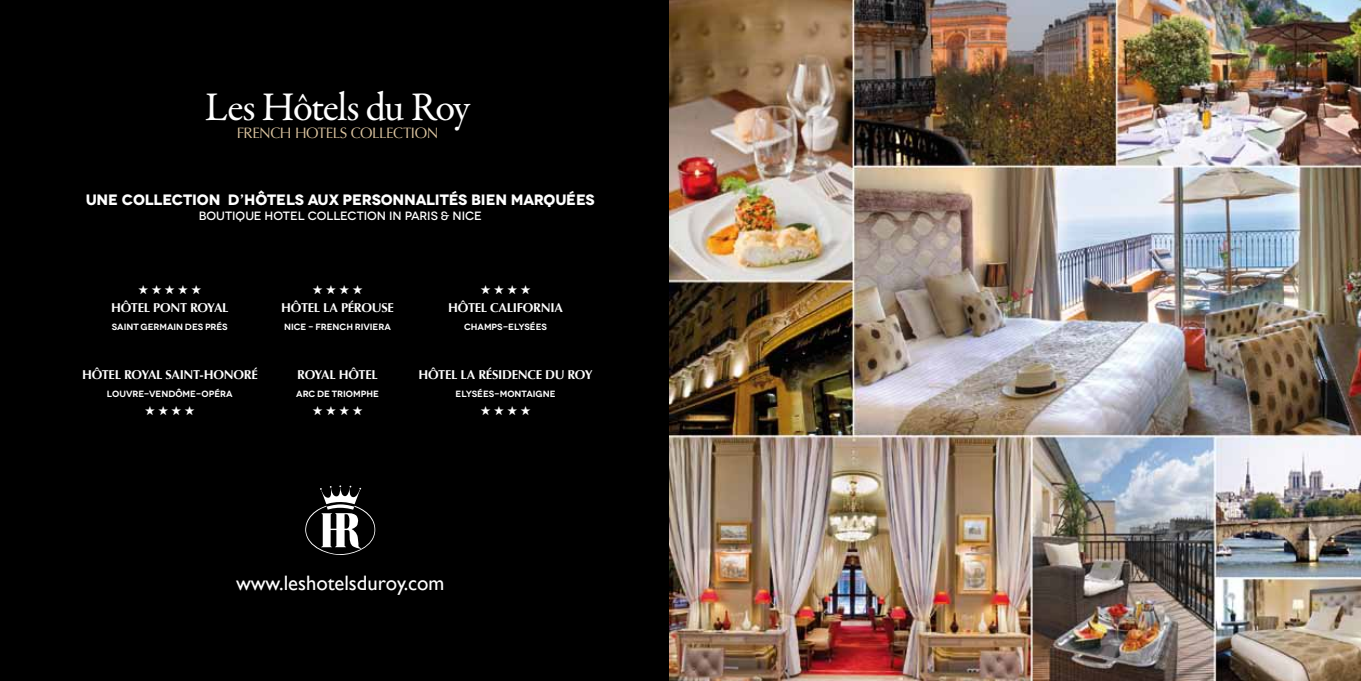
<style>
.page{position:relative;width:1361px;height:681px;background:#fff}
.page>*{position:absolute;margin:0;border:0;box-sizing:border-box;transform-origin:0 0}
.t1{font:40.95px "Garamond Premr Pro";letter-spacing:-.035em;color:#fff}
.t2{font:20.85px "Gill Sans";color:#fff}
.t3{font:700 15px "Novecentowide";letter-spacing:-.01em;color:#fff}
.t4{font:15px "Optima";letter-spacing:-.035em;color:#ddc5a0}
.t5{font:700 12.75px "Optima";letter-spacing:-.02em;color:#fff}
.t6{font:12.75px "Zapf Dingbats ITC";color:#fff}
.t7{font:500 12px "Novecentowide";color:#fff}
.t8{font:600 9px "Novecentowide";letter-spacing:-.005em;color:#fff}
</style>
<div class="page">
<div style="left:0;top:0;width:680px;height:680px;background:#000"></div>
<svg style="left:305px;top:485px;width:70px;height:70px"></svg>
<img style="left:670px;top:0;width:691px;height:680px">
<h1 class="t1" style="left:205px;top:82px;width:267px">Les Hôtels du Roy</h1>
<h3 class="t4" style="left:237px;top:124px;width:203px">FRENCH HOTELS COLLECTION</h3>
<h3 class="t3" style="left:86px;top:191px;width:510px">UNE COLLECTION D’HÔTELS AUX PERSONNALITÉS BIEN MARQUÉES</h3>
<h3 class="t7" style="left:199px;top:208px;width:284px">BOUTIQUE HOTEL COLLECTION IN PARIS &amp; NICE</h3>
<h3 class="t6" style="left:138px;top:284px;width:65px">★ ★ ★ ★ ★</h3>
<h3 class="t5" style="left:111px;top:300px;width:119px">HÔTEL PONT ROYAL</h3>
<p class="t8" style="left:112px;top:321px;width:117px">SAINT GERMAIN DES PRÉS</p>
<h3 class="t5" style="left:82px;top:366px;width:177px">HÔTEL ROYAL SAINT-HONORÉ</h3>
<p class="t8" style="left:107px;top:387px;width:127px">LOUVRE-VENDÔME-OPÉRA</p>
<h3 class="t6" style="left:145px;top:404px;width:52px">★ ★ ★ ★</h3>
<h3 class="t6" style="left:312px;top:284px;width:52px">★ ★ ★ ★</h3>
<h3 class="t5" style="left:281px;top:300px;width:114px">HÔTEL LA PÉROUSE</h3>
<p class="t8" style="left:284px;top:321px;width:108px">NICE - FRENCH RIVIERA</p>
<h3 class="t5" style="left:297px;top:366px;width:82px">ROYAL HÔTEL</h3>
<p class="t8" style="left:296px;top:387px;width:84px">ARC DE TRIOMPHE</p>
<h3 class="t6" style="left:312px;top:404px;width:52px">★ ★ ★ ★</h3>
<h3 class="t6" style="left:480px;top:284px;width:52px">★ ★ ★ ★</h3>
<h3 class="t5" style="left:448px;top:300px;width:116px">HÔTEL CALIFORNIA</h3>
<p class="t8" style="left:464px;top:321px;width:84px">CHAMPS-ELYSÉES</p>
<h3 class="t5" style="left:418px;top:366px;width:176px">HÔTEL LA RÉSIDENCE DU ROY</h3>
<p class="t8" style="left:455px;top:387px;width:101px">ELYSÉES-MONTAIGNE</p>
<h3 class="t6" style="left:480px;top:404px;width:52px">★ ★ ★ ★</h3>
<h2 class="t2" style="left:236px;top:571px;width:210px">www.leshotelsduroy.com</h2>
</div>
